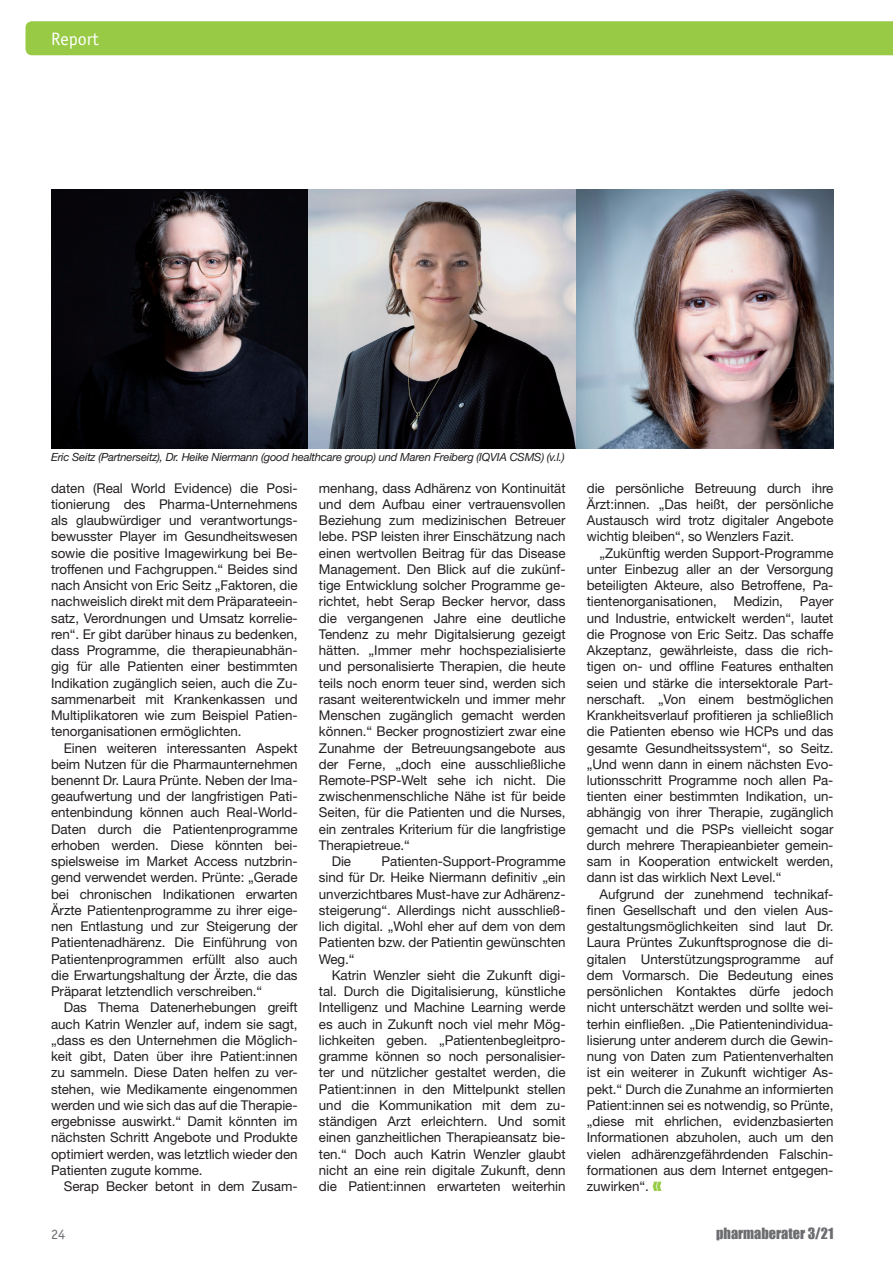
<style>
.page{position:relative;width:893px;height:1263px;background:#fff}
.page>*{position:absolute;margin:0;border:0;box-sizing:border-box;transform-origin:0 0}
.t1{font:18px "Officina Sans";color:#fff}
.t2{font:14.25px "Impact";color:#6c6d70}
.t3{font:14.25px "Officina Sans";color:#6c6d70}
._01_Fließtext{font:13.5px/16.2px "Helvetica Neue LT Std";letter-spacing:-.005em;color:#231f20;text-align:justify}
.in_Bildunterschrift{font:italic 11.25px "Helvetica Neue LT Std";letter-spacing:-.02em;color:#231f20}
</style>
<div class="page">
<div style="left:26px;top:21px;width:867px;height:34px;background:#98ca45"></div>
<img style="left:51px;top:189px;width:257px;height:260px">
<img style="left:308px;top:189px;width:525px;height:260px">
<p class="t1" style="left:51px;top:28px;width:49px">Report</p>
<p class="in_Bildunterschrift" style="left:51px;top:451px;width:515px">Eric Seitz (Partnerseitz), Dr. Heike Niermann (good healthcare group) und Maren Freiberg (IQVIA CSMS) (v.l.)</p>
<p class="_01_Fließtext" style="left:51px;top:479px;width:248px">daten (Real World Evidence) die Posi&shy;tionierung des Pharma-Unternehmens als glaubwürdiger und verantwortungs&shy;bewusster Player im Gesundheitswesen sowie die positive Imagewirkung bei Be&shy;troffenen und Fachgruppen.“ Beides sind nach Ansicht von Eric Seitz „Faktoren, die nachweislich direkt mit dem Präparateein&shy;satz, Verordnungen und Umsatz korrelie&shy;ren“. Er gibt darüber hinaus zu bedenken, dass Programme, die therapieunabhän&shy;gig für alle Patienten einer bestimmten Indikation zugänglich seien, auch die Zu&shy;sammenarbeit mit Krankenkassen und Multiplikatoren wie zum Beispiel Patien&shy;tenorganisationen ermöglichten.</p>
<p class="_01_Fließtext" style="left:51px;top:739px;width:248px;text-indent:13px">Einen weiteren interessanten Aspekt beim Nutzen für die Pharmaunternehmen benennt Dr. Laura Prünte. Neben der Ima&shy;geaufwertung und der langfristigen Pati&shy;entenbindung können auch Real-World-Daten durch die Patientenprogramme erhoben werden. Diese könnten bei&shy;spielsweise im Market Access nutzbrin&shy;gend verwendet werden. Prünte: „Gerade bei chronischen Indikationen erwarten Ärzte Patientenprogramme zu ihrer eige&shy;nen Entlastung und zur Steigerung der Patientenadhärenz. Die Einführung von Patientenprogrammen erfüllt also auch die Erwartungshaltung der Ärzte, die das Präparat letztendlich verschreiben.“</p>
<p class="_01_Fließtext" style="left:51px;top:999px;width:248px;text-indent:13px">Das Thema Datenerhebungen greift auch Katrin Wenzler auf, indem sie sagt, „dass es den Unternehmen die Möglich&shy;keit gibt, Daten über ihre Patient:innen zu sammeln. Diese Daten helfen zu ver&shy;stehen, wie Medikamente eingenommen werden und wie sich das auf die Therapie&shy;ergebnisse auswirkt.“ Damit könnten im nächsten Schritt Angebote und Produkte optimiert werden, was letztlich wieder den Patienten zugute komme.</p>
<p class="_01_Fließtext" style="left:64px;top:1178px;width:235px">Serap Becker betont in dem Zusam-</p>
<p class="_01_Fließtext" style="left:319px;top:479px;width:248px">menhang, dass Adhärenz von Kontinuität und dem Aufbau einer vertrauensvollen Beziehung zum medizinischen Betreuer lebe. PSP leisten ihrer Einschätzung nach einen wertvollen Beitrag für das Disease Management. Den Blick auf die zukünf&shy;tige Entwicklung solcher Programme ge&shy;richtet, hebt Serap Becker hervor, dass die vergangenen Jahre eine deutliche Tendenz zu mehr Digitalsierung gezeigt hätten. „Immer mehr hochspezialisierte und personalisierte Therapien, die heute teils noch enorm teuer sind, werden sich rasant weiterentwickeln und immer mehr Menschen zugänglich gemacht werden können.“ Becker prognostiziert zwar eine Zunahme der Betreuungsangebote aus der Ferne, „doch eine ausschließliche Remote-PSP-Welt sehe ich nicht. Die zwischenmenschliche Nähe ist für beide Seiten, für die Patienten und die Nurses, ein zentrales Kriterium für die langfristige Therapietreue.“</p>
<p class="_01_Fließtext" style="left:332px;top:853px;width:21px">Die</p>
<p class="_01_Fließtext" style="left:319px;top:853px;width:248px;text-indent:63px">Patienten-Support-Programme sind für Dr. Heike Niermann definitiv „ein unverzichtbares Must-have zur Adhärenz&shy;steigerung“. Allerdings nicht ausschließ&shy;lich digital. „Wohl eher auf dem von dem Patienten bzw. der Patientin gewünschten Weg.“</p>
<p class="_01_Fließtext" style="left:319px;top:967px;width:248px;text-indent:13px">Katrin Wenzler sieht die Zukunft digi&shy;tal. Durch die Digitalisierung, künstliche Intelligenz und Machine Learning werde es auch in Zukunft noch viel mehr Mög&shy;lichkeiten geben. „Patientenbegleitpro&shy;gramme können so noch personalisier&shy;ter und nützlicher gestaltet werden, die Patient:innen in den Mittelpunkt stellen und die Kommunikation mit dem zu&shy;ständigen Arzt erleichtern. Und somit einen ganzheitlichen Therapieansatz bie&shy;ten.“ Doch auch Katrin Wenzler glaubt nicht an eine rein digitale Zukunft, denn die Patient:innen erwarteten weiterhin</p>
<p class="_01_Fließtext" style="left:587px;top:479px;width:248px">die persönliche Betreuung durch ihre Ärzt:innen. „Das heißt, der persönliche Austausch wird trotz digitaler Angebote wichtig bleiben“, so Wenzlers Fazit.</p>
<p class="_01_Fließtext" style="left:587px;top:544px;width:248px;text-indent:13px">„Zukünftig werden Support-Programme unter Einbezug aller an der Versorgung beteiligten Akteure, also Betroffene, Pa&shy;tientenorganisationen, Medizin, Payer und Industrie, entwickelt werden“, lautet die Prognose von Eric Seitz. Das schaffe Akzeptanz, gewährleiste, dass die rich&shy;tigen on- und offline Features enthalten seien und stärke die intersektorale Part&shy;nerschaft. „Von einem bestmöglichen Krankheitsverlauf profitieren ja schließlich die Patienten ebenso wie HCPs und das gesamte Gesundheitssystem“, so Seitz. „Und wenn dann in einem nächsten Evo&shy;lutionsschritt Programme noch allen Pa&shy;tienten einer bestimmten Indikation, un&shy;abhängig von ihrer Therapie, zugänglich gemacht und die PSPs vielleicht sogar durch mehrere Therapieanbieter gemein&shy;sam in Kooperation entwickelt werden, dann ist das wirklich Next Level.“</p>
<p class="_01_Fließtext" style="left:587px;top:886px;width:248px;text-indent:13px">Aufgrund der zunehmend technikaf&shy;finen Gesellschaft und den vielen Aus&shy;gestaltungsmöglichkeiten sind laut Dr.<br>Laura Prüntes Zukunftsprognose die di&shy;gitalen Unterstützungsprogramme auf dem Vormarsch. Die Bedeutung eines persönlichen Kontaktes dürfe jedoch nicht unterschätzt werden und sollte wei&shy;terhin einfließen. „Die Patientenindividua&shy;lisierung unter anderem durch die Gewin&shy;nung von Daten zum Patientenverhalten ist ein weiterer in Zukunft wichtiger As&shy;pekt.“ Durch die Zunahme an informierten Patient:innen sei es notwendig, so Prünte, „diese mit ehrlichen, evidenzbasierten Informationen abzuholen, auch um den vielen adhärenzgefährdenden Falschin&shy;formationen aus dem Internet entgegen&shy;zuwirken“.</p>
<p class="t3" style="left:51px;top:1226px;width:16px">24</p>
<p class="t2" style="left:716px;top:1223px;width:119px">pharmaberater 3/21</p>
</div>
